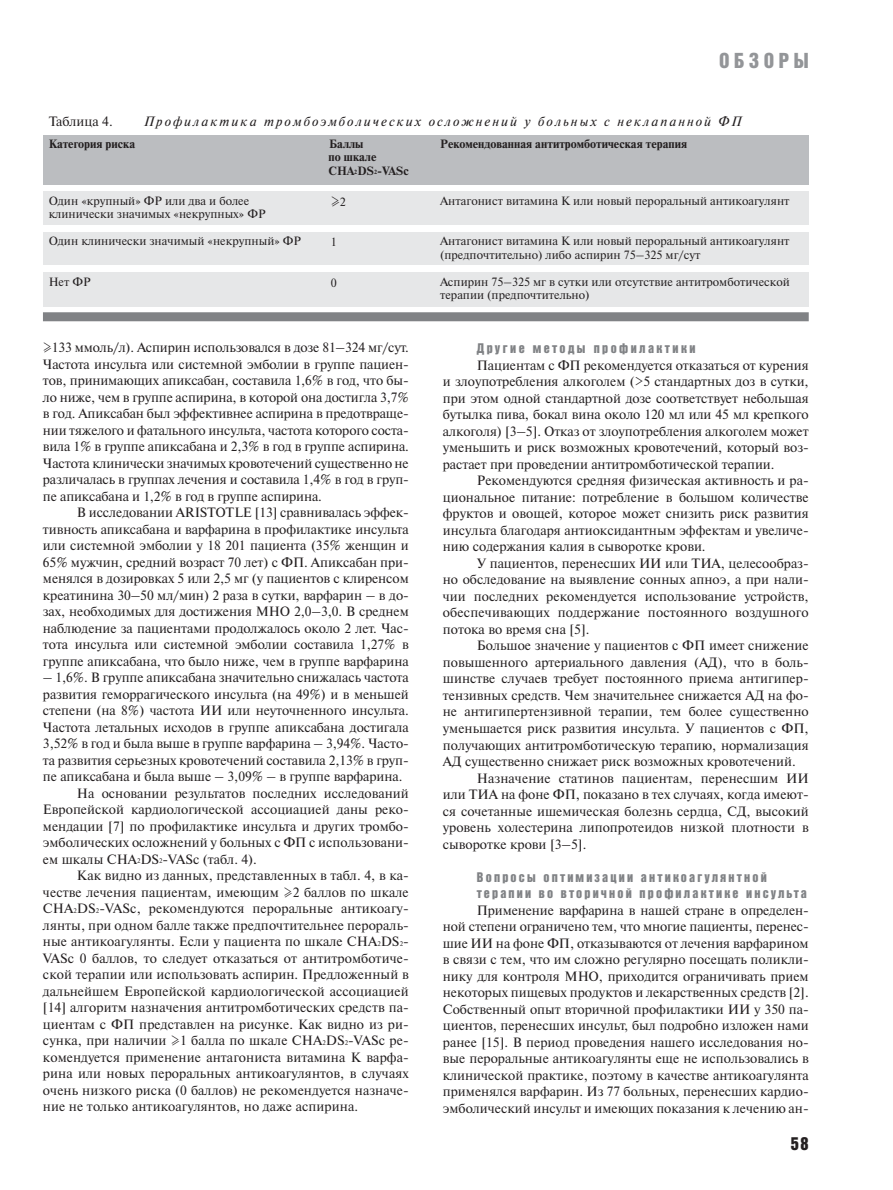
<style>
.page{position:relative;width:893px;height:1190px;background:#fff}
.page>*{position:absolute;margin:0;border:0;box-sizing:border-box;transform-origin:0 0}
.t1{font:21px "Bastion Kontrast";letter-spacing:.21em;color:#939598}
.t2{font:18px "Bastion Kontrast";color:#231f20}
.t3{font:13.5px/16.5px "Newton C";color:#231f20;text-align:justify}
.t4{font:13.5px/16.5px "Bastion Kontrast";letter-spacing:.16em;color:#808285}
.t5{font:italic 13.5px "Newton C";letter-spacing:.15em;color:#231f20}
.t6{font:13.5px "Bastion Kontrast";letter-spacing:.18em;color:#808285}
.t7{font:12px/13.5px "Newton C";color:#231f20}
.t8{font:700 12px/13.5px "Newton C";color:#231f20}
.s1{font-size:6px}
.s2{font-size:12px}
.s3{font-size:6.75px}
</style>
<div class="page">
<div style="left:43px;top:191px;width:765px;height:33px;background:#e6e7e8"></div>
<div style="left:43px;top:135px;width:765px;height:50px;background:#bbbdc0"></div>
<div style="left:43px;top:312px;width:765px;height:9px;background:#808285"></div>
<div style="left:43px;top:232px;width:765px;height:33px;background:#e6e7e8"></div>
<div style="left:43px;top:272px;width:765px;height:35px;background:#e6e7e8"></div>
<h1 class="t1" style="left:719px;top:53px;width:91px">ОБЗОРЫ</h1>
<p class="t3" style="left:49px;top:114px;width:66px">Таблица 4.</p>
<p class="t5" style="left:144px;top:116px;width:599px">Профилактика тромбоэмболических осложнений у больных с неклапанной ФП</p>
<p class="t8" style="left:49px;top:138px;width:88px">Категория риска</p>
<p class="t8" style="left:329px;top:138px;width:36px">Баллы</p>
<p class="t8" style="left:440px;top:138px;width:248px">Рекомендованная антитромботическая терапия</p>
<p class="t8" style="left:328px;top:151px;width:82px">по шкале<br>CHA<span class="s1">2</span>DS<span class="s1">2</span>-VASc</p>
<p class="t7" style="left:49px;top:195px;width:218px">Один «крупный» ФР или два и более клинически значимых «некрупных» ФР</p>
<p class="t7" style="left:49px;top:236px;width:254px">Один клинически значимый «некрупный» ФР</p>
<p class="t7" style="left:49px;top:276px;width:43px">Нет ФР</p>
<p class="t3" style="left:331px;top:194px;width:17px">≥<span class="s2">2</span></p>
<p class="t7" style="left:331px;top:237px;width:7px">1</p>
<p class="t7" style="left:331px;top:277px;width:8px">0</p>
<p class="t7" style="left:440px;top:195px;width:351px">Антагонист витамина К или новый пероральный антикоагулянт</p>
<p class="t7" style="left:440px;top:236px;width:351px">Антагонист витамина К или новый пероральный антикоагулянт (предпочтительно) либо аспирин 75–325 мг/сут</p>
<p class="t7" style="left:440px;top:276px;width:351px">Аспирин 75–325 мг в сутки или отсутствие антитромботической терапии (предпочтительно)</p>
<p class="t3" style="left:43px;top:340px;width:367px">≥133 ммоль/л). Аспирин использовался в дозе 81–324 мг/сут.<br>Частота инсульта или системной эмболии в группе пациен&shy;тов, принимающих апиксабан, составила 1,6% в год, что бы&shy;ло ниже, чем в группе аспирина, в которой она достигла 3,7% в год. Апиксабан был эффективнее аспирина в предотвраще&shy;нии тяжелого и фатального инсульта, частота которого соста&shy;вила 1% в группе апиксабана и 2,3% в год в группе аспирина.<br>Частота клинически значимых кровотечений существенно не различалась в группах лечения и составила 1,4% в год в груп&shy;пе апиксабана и 1,2% в год в группе аспирина.</p>
<p class="t3" style="left:43px;top:505px;width:367px;text-indent:34px">В исследовании ARISTOTLE [13] сравнивалась эффек&shy;тивность апиксабана и варфарина в профилактике инсульта или системной эмболии у 18 201 пациента (35% женщин и 65% мужчин, средний возраст 70 лет) с ФП. Апиксабан при&shy;менялся в дозировках 5 или 2,5 мг (у пациентов с клиренсом креатинина 30–50 мл/мин) 2 раза в сутки, варфарин – в до&shy;зах, необходимых для достижения МНО 2,0–3,0. В среднем наблюдение за пациентами продолжалось около 2 лет. Час&shy;тота инсульта или системной эмболии составила 1,27% в группе апиксабана, что было ниже, чем в группе варфарина</p>
<p class="t3" style="left:43px;top:670px;width:367px">– 1,6%. В группе апиксабана значительно снижалась частота</p>
<p class="t3" style="left:43px;top:687px;width:367px">развития геморрагического инсульта (на 49%) и в меньшей</p>
<p class="t3" style="left:43px;top:703px;width:367px">степени (на 8%) частота ИИ или неуточненного инсульта.</p>
<p class="t3" style="left:43px;top:720px;width:367px">Частота летальных исходов в группе апиксабана достигала</p>
<p class="t3" style="left:43px;top:736px;width:367px">3,52% в год и была выше в группе варфарина – 3,94%. Часто-</p>
<p class="t3" style="left:43px;top:753px;width:367px">та развития серьезных кровотечений составила 2,13% в груп-</p>
<p class="t3" style="left:43px;top:769px;width:361px">пе апиксабана и была выше – 3,09% – в группе варфарина.</p>
<p class="t3" style="left:77px;top:786px;width:333px">На основании результатов последних исследований</p>
<p class="t3" style="left:43px;top:802px;width:367px">Европейской кардиологической ассоциацией даны реко-</p>
<p class="t3" style="left:43px;top:819px;width:367px">мендации [7] по профилактике инсульта и других тромбо-</p>
<p class="t3" style="left:43px;top:835px;width:367px">эмболических осложнений у больных с ФП с использовани-</p>
<p class="t3" style="left:43px;top:852px;width:215px">ем шкалы CHA<span class="s3">2</span>DS<span class="s3">2</span>-VASc (табл. 4).</p>
<p class="t3" style="left:77px;top:868px;width:333px">Как видно из данных, представленных в табл. 4, в ка-</p>
<p class="t3" style="left:43px;top:885px;width:367px">честве лечения пациентам, имеющим ≥2 баллов по шкале</p>
<p class="t3" style="left:43px;top:901px;width:367px">CHA<span class="s3">2</span>DS<span class="s3">2</span>-VASc, рекомендуются пероральные антикоагу-</p>
<p class="t3" style="left:43px;top:918px;width:367px">лянты, при одном балле также предпочтительнее перораль-</p>
<p class="t3" style="left:43px;top:934px;width:367px">ные антикоагулянты. Если у пациента по шкале CHA<span class="s3">2</span>DS<span class="s3">2</span>-</p>
<p class="t3" style="left:43px;top:951px;width:367px">VASc 0 баллов, то следует отказаться от антитромботиче-</p>
<p class="t3" style="left:43px;top:967px;width:367px">ской терапии или использовать аспирин. Предложенный в</p>
<p class="t3" style="left:43px;top:984px;width:367px">дальнейшем Европейской кардиологической ассоциацией</p>
<p class="t3" style="left:43px;top:1000px;width:367px">[14] алгоритм назначения антитромботических средств па-</p>
<p class="t3" style="left:43px;top:1017px;width:367px">циентам с ФП представлен на рисунке. Как видно из ри-</p>
<p class="t3" style="left:43px;top:1033px;width:367px">сунка, при наличии ≥1 балла по шкале CHA<span class="s3">2</span>DS<span class="s3">2</span>-VASc ре-</p>
<p class="t3" style="left:43px;top:1050px;width:367px">комендуется применение антагониста витамина К варфа-</p>
<p class="t3" style="left:43px;top:1066px;width:367px">рина или новых пероральных антикоагулянтов, в случаях</p>
<p class="t3" style="left:43px;top:1083px;width:367px">очень низкого риска (0 баллов) не рекомендуется назначе-</p>
<p class="t3" style="left:43px;top:1099px;width:316px">ние не только антикоагулянтов, но даже аспирина.</p>
<p class="t6" style="left:477px;top:344px;width:220px">Другие методы профилактики</p>
<p class="t3" style="left:443px;top:358px;width:367px;text-indent:34px">Пациентам с ФП рекомендуется отказаться от курения и злоупотребления алкоголем (&gt;5 стандартных доз в сутки, при этом одной стандартной дозе соответствует небольшая бутылка пива, бокал вина около 120 мл или 45 мл крепкого алкоголя) [3–5]. Отказ от злоупотребления алкоголем может уменьшить и риск возможных кровотечений, который воз&shy;растает при проведении антитромботической терапии.</p>
<p class="t3" style="left:443px;top:474px;width:367px;text-indent:34px">Рекомендуются средняя физическая активность и ра&shy;циональное питание: потребление в большом количестве фруктов и овощей, которое может снизить риск развития инсульта благодаря антиоксидантным эффектам и увеличе&shy;нию содержания калия в сыворотке крови.</p>
<p class="t3" style="left:443px;top:556px;width:367px;text-indent:34px">У пациентов, перенесших ИИ или ТИА, целесообраз&shy;но обследование на выявление сонных апноэ, а при нали&shy;чии последних рекомендуется использование устройств, обеспечивающих поддержание постоянного воздушного потока во время сна [5].</p>
<p class="t3" style="left:477px;top:639px;width:333px">Большое значение у пациентов с ФП имеет снижение</p>
<p class="t3" style="left:443px;top:655px;width:367px">повышенного артериального давления (АД), что в боль-</p>
<p class="t3" style="left:443px;top:672px;width:367px">шинстве случаев требует постоянного приема антигипер-</p>
<p class="t3" style="left:443px;top:688px;width:367px">тензивных средств. Чем значительнее снижается АД на фо-</p>
<p class="t3" style="left:443px;top:705px;width:367px">не антигипертензивной терапии, тем более существенно</p>
<p class="t3" style="left:443px;top:721px;width:367px">уменьшается риск развития инсульта. У пациентов с ФП,</p>
<p class="t3" style="left:443px;top:738px;width:367px">получающих антитромботическую терапию, нормализация</p>
<p class="t3" style="left:443px;top:754px;width:354px">АД существенно снижает риск возможных кровотечений.</p>
<p class="t3" style="left:477px;top:771px;width:333px">Назначение статинов пациентам, перенесшим ИИ</p>
<p class="t3" style="left:443px;top:787px;width:367px">или ТИА на фоне ФП, показано в тех случаях, когда имеют-</p>
<p class="t3" style="left:443px;top:804px;width:367px">ся сочетанные ишемическая болезнь сердца, СД, высокий</p>
<p class="t3" style="left:443px;top:820px;width:367px">уровень холестерина липопротеидов низкой плотности в</p>
<p class="t3" style="left:443px;top:837px;width:145px">сыворотке крови [3–5].</p>
<p class="t4" style="left:477px;top:869px;width:331px">Вопросы оптимизации антикоагулянтной терапии во вторичной профилактике инсульта</p>
<p class="t3" style="left:443px;top:903px;width:367px;text-indent:34px">Применение варфарина в нашей стране в определен&shy;ной степени ограничено тем, что многие пациенты, перенес&shy;шие ИИ на фоне ФП, отказываются от лечения варфарином в связи с тем, что им сложно регулярно посещать поликли&shy;нику для контроля МНО, приходится ограничивать прием некоторых пищевых продуктов и лекарственных средств [2].<br>Собственный опыт вторичной профилактики ИИ у 350 па&shy;циентов, перенесших инсульт, был подробно изложен нами ранее [15]. В период проведения нашего исследования но&shy;вые пероральные антикоагулянты еще не использовались в клинической практике, поэтому в качестве антикоагулянта применялся варфарин. Из 77 больных, перенесших кардио&shy;эмболический инсульт и имеющих показания к лечению ан-</p>
<h2 class="t2" style="left:790px;top:1137px;width:19px">58</h2>
</div>
